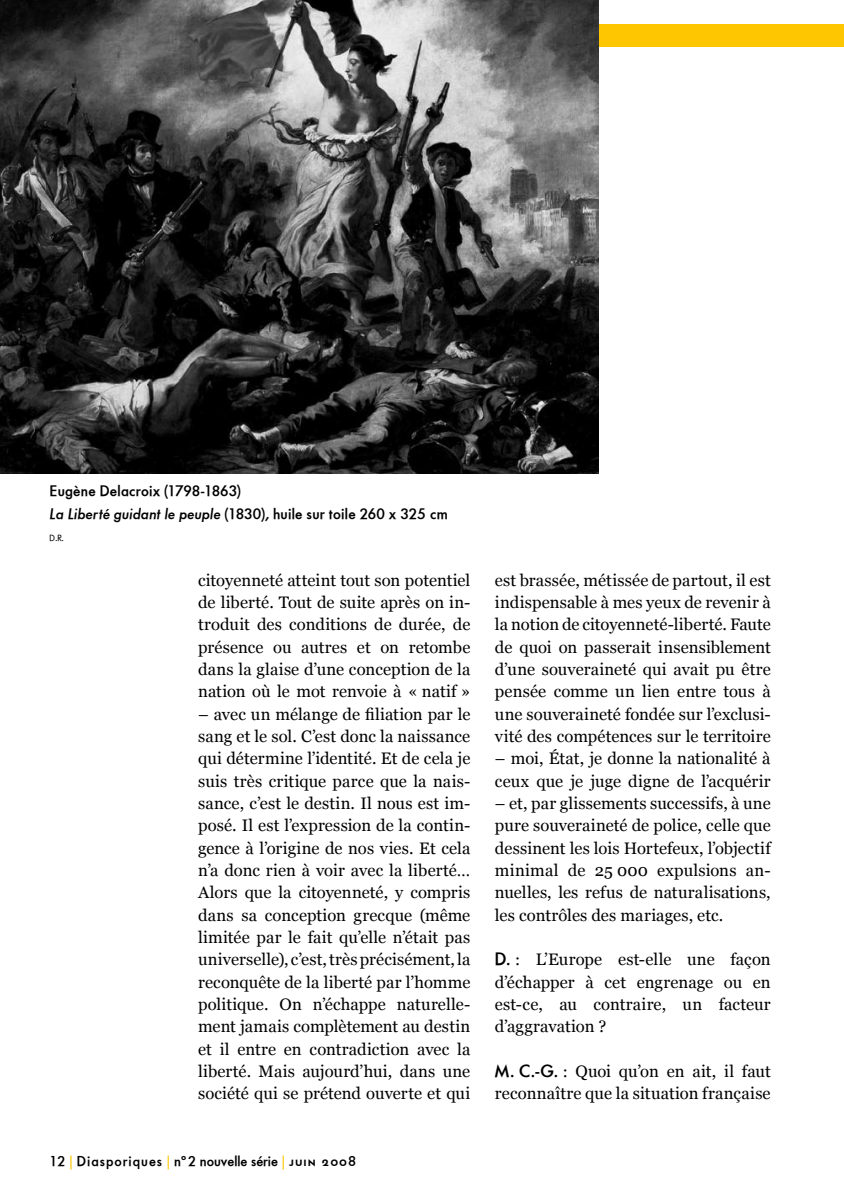
<style>
.page{position:relative;width:844px;height:1191px;background:#fff}
.page>*{position:absolute;margin:0;border:0;box-sizing:border-box;transform-origin:0 0}
.t1{font:16.62px/22.4px "Georgia";letter-spacing:.005em;color:#000;text-align:justify}
.t2{font:14.88px/22.4px "Futura Serie BQ Medium";letter-spacing:.015em;color:#000}
.t3{font:14px "Futura Serie BQ Medium";color:#000}
.t4{font:8.75px "Futura Serie BQ Book";color:#000}
.s1{font-style:italic}
.s2{font-family:"Futura Serie BQ Book";color:#fdc600}
.s3{font-family:"Futura Serie BQ Medium SC"}
.s4{font-family:"Futura Serie BQ Medium";font-size:17.5px}
</style>
<div class="page">
<div style="left:0;top:25px;width:843px;height:22px;background:#fdc600"></div>
<svg style="left:843px;top:25px;width:1px;height:22px"></svg>
<img style="left:0;top:0;width:598px;height:474px">
<p class="t2" style="left:50px;top:480px;width:399px">Eugène Delacroix (1798-1863)<br><span class="s1">La Liberté guidant le peuple</span> (1830), huile sur toile 260 x 325 cm</p>
<p class="t4" style="left:50px;top:533px;width:15px">D.R.</p>
<p class="t1" style="left:198px;top:568px;width:274px">citoyenneté atteint tout son potentiel de liberté. Tout de suite après on in&shy;troduit des conditions de durée, de présence ou autres et on retombe dans la glaise d’une conception de la nation où le mot renvoie à « natif »</p>
<p class="t1" style="left:198px;top:702px;width:274px">– avec un mélange de filiation par le sang et le sol. C’est donc la naissance qui détermine l’identité. Et de cela je suis très critique parce que la nais&shy;sance, c’est le destin. Il nous est im&shy;posé. Il est l’expression de la contin&shy;gence à l’origine de nos vies. Et cela n’a donc rien à voir avec la liberté… Alors que la citoyenneté, y compris dans sa conception grecque (même limitée par le fait qu’elle n’était pas universelle), c’est, très précisément, la reconquête de la liberté par l’homme politique. On n’échappe naturelle&shy;ment jamais complètement au destin et il entre en contradiction avec la liberté. Mais aujourd’hui, dans une société qui se prétend ouverte et qui</p>
<p class="t3" style="left:50px;top:1153px;width:308px">12 <span class="s2">|</span> Diasporiques <span class="s2">|</span> nº2 nouvelle série <span class="s2">|</span> <span class="s3">juin 2008</span></p>
<p class="t1" style="left:495px;top:568px;width:277px">est brassée, métissée de partout, il est indispensable à mes yeux de revenir à la notion de citoyenneté--liberté. Faute de quoi on passerait insensiblement d’une souveraineté qui avait pu être pensée comme un lien entre tous à une souveraineté fondée sur l’exclusi&shy;vité des compétences sur le territoire</p>
<p class="t1" style="left:495px;top:747px;width:277px">– moi, État, je donne la nationalité à ceux que je juge digne de l’acquérir</p>
<p class="t1" style="left:495px;top:792px;width:277px">– et, par glissements successifs, à une pure souveraineté de police, celle que dessinent les lois Hortefeux, l’objectif minimal de 25 000 expulsions an&shy;nuelles, les refus de naturalisations, les contrôles des mariages, etc.</p>
<p class="t1" style="left:495px;top:948px;width:277px"><span class="s4">D. :</span> L’Europe est-elle une façon d’échapper à cet engrenage ou en est-ce, au contraire, un facteur d’aggravation ?</p>
<p class="t1" style="left:495px;top:1059px;width:277px"><span class="s4">M. C.-G. :</span> Quoi qu’on en ait, il faut reconnaître que la situation française</p>
</div>
